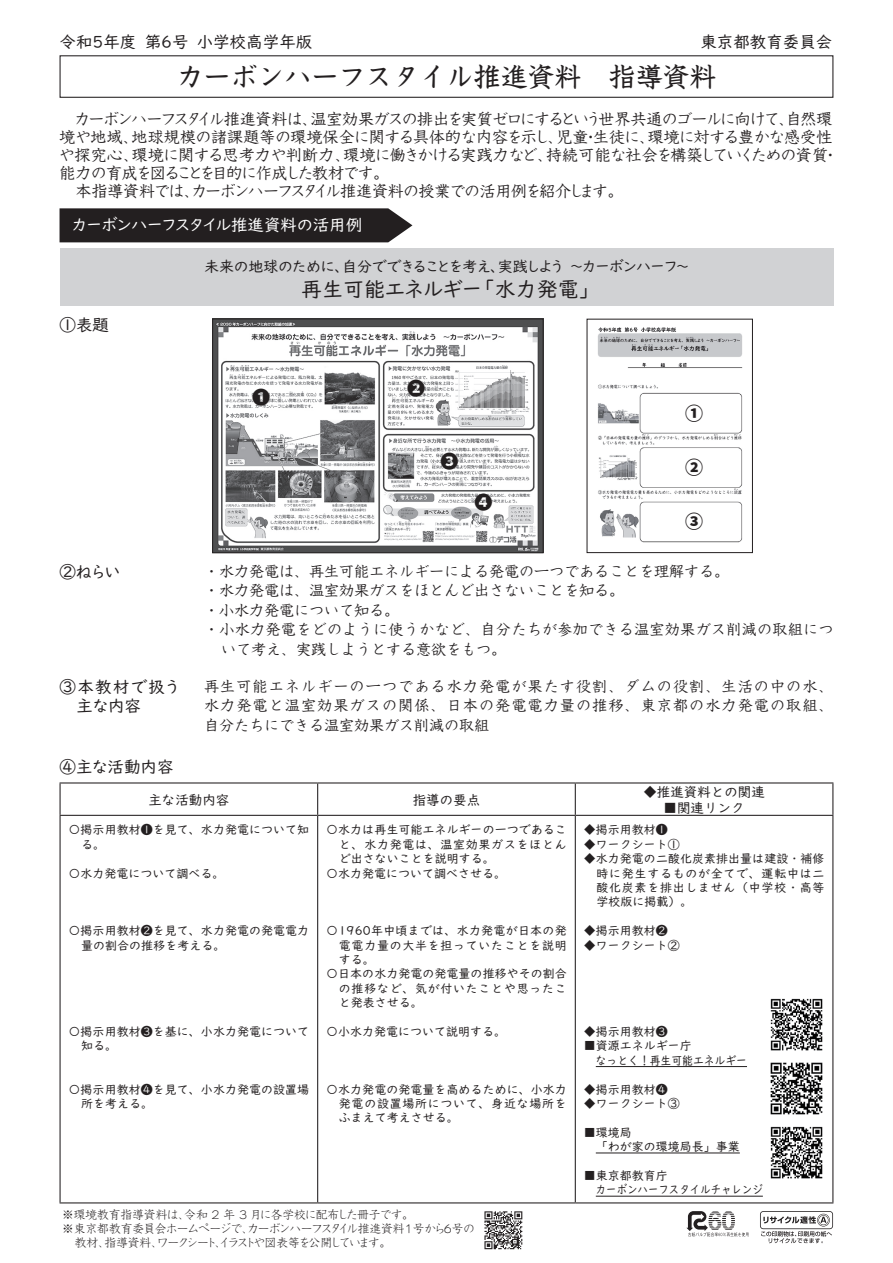
<style>
.page{position:relative;width:893px;height:1263px;background:#fff}
.page>*{position:absolute;margin:0;border:0;box-sizing:border-box;transform-origin:0 0}
.t1{font:500 27px "Kyoka ICA Pro";color:#231f20}
.t2{font:21px "UD Digi Kyokasho NK R";color:#231f20}
.t3{font:18px "Keifont";color:#231f20}
.t4{font:16.5px "UD Digi Kyokasho NK R";color:#231f20}
.t5{font:16.5px "UD Digi Kyokasho NK R";color:#fff}
.t6{font:16.5px/19.8px "UD Digi Kyokasho NK R";letter-spacing:.085em;color:#231f20}
.t7{font:15.9px/18px "Kyoka ICA Pro";letter-spacing:-.055em;color:#231f20}
.t8{font:15px/19.5px "Kyoka ICA Pro";color:#231f20;text-align:justify}
.t9{font:15px "Kyoka ICA Pro";letter-spacing:.025em;color:#231f20}
.t10{font:15px "UD Digi Kyokasho NK R";color:#231f20}
.t11{font:13.5px "UD Digi Kyokasho NP R";color:#231f20}
.t12{font:12px/14.4px "UD Digi Kyokasho NP R";letter-spacing:.005em;color:#231f20}
.t13{font:12px "UD Digi Kyokasho NP R";letter-spacing:.06em;color:#231f20}
.t14{font:300 11.7px "Kyoka ICA Pro";letter-spacing:-.065em;color:#231f20}
.t15{font:300 11.7px "Kyoka ICA Pro";letter-spacing:-.12em;color:#231f20}
.t16{font:300 11.7px "Kyoka ICA Pro";color:#231f20}
</style>
<div class="page">
<div style="left:60px;top:55px;width:773px;height:43px;border:1px solid #231f20"></div>
<div style="left:60px;top:208px;width:352px;height:34px;background:#231f20"></div>
<div style="left:60px;top:249px;width:773px;height:57px;background:#d1d2d4"></div>
<svg style="left:760px;top:1211px;width:73px;height:32px"></svg>
<svg style="left:686px;top:1211px;width:62px;height:25px"></svg>
<svg style="left:484px;top:1211px;width:39px;height:39px"></svg>
<svg style="left:484px;top:1211px;width:38px;height:38px"></svg>
<img style="left:597px;top:327px;width:146px;height:216px">
<div style="left:587px;top:319px;width:166px;height:234px;border:1px solid #231f20"></div>
<img style="left:214px;top:321px;width:327px;height:230px">
<div style="left:212px;top:319px;width:331px;height:234px;border:1px solid #231f20"></div>
<hr style="left:60px;top:782px;width:258px;height:1px;background:#231f20">
<hr style="left:60px;top:783px;width:1px;height:32px;background:#231f20">
<hr style="left:318px;top:782px;width:257px;height:1px;background:#231f20">
<hr style="left:317px;top:783px;width:1px;height:32px;background:#231f20">
<hr style="left:575px;top:782px;width:258px;height:1px;background:#231f20">
<hr style="left:575px;top:783px;width:1px;height:32px;background:#231f20">
<hr style="left:832px;top:783px;width:1px;height:32px;background:#231f20">
<hr style="left:60px;top:815px;width:258px;height:1px;background:#231f20">
<hr style="left:60px;top:816px;width:1px;height:386px;background:#231f20">
<hr style="left:318px;top:815px;width:257px;height:1px;background:#231f20">
<hr style="left:317px;top:816px;width:1px;height:386px;background:#231f20">
<hr style="left:575px;top:815px;width:258px;height:1px;background:#231f20">
<hr style="left:575px;top:816px;width:1px;height:386px;background:#231f20">
<hr style="left:832px;top:816px;width:1px;height:386px;background:#231f20">
<hr style="left:60px;top:1202px;width:258px;height:1px;background:#231f20">
<hr style="left:318px;top:1202px;width:257px;height:1px;background:#231f20">
<hr style="left:575px;top:1202px;width:258px;height:1px;background:#231f20">
<hr style="left:596px;top:1066px;width:151px;height:1px;background:#231f20">
<hr style="left:596px;top:1153px;width:144px;height:1px;background:#231f20">
<hr style="left:596px;top:1196px;width:167px;height:1px;background:#231f20">
<img style="left:770px;top:998px;width:53px;height:53px">
<img style="left:770px;top:1126px;width:53px;height:53px">
<img style="left:770px;top:1062px;width:53px;height:53px">
<h3 class="t4" style="left:60px;top:33px;width:254px">令和５年度　第6号　小学校高学年版</h3>
<h3 class="t4" style="left:700px;top:33px;width:133px">東京都教育委員会</h3>
<h1 class="t1" style="left:176px;top:55px;width:542px">カーボンハーフスタイル推進資料　指導資料</h1>
<p class="t7" style="left:59px;top:108px;width:781px">　カーボンハーフスタイル推進資料は、温室効果ガスの排出を実質ゼロにするという世界共通のゴールに向けて、自然環境や地域、地球規模の諸課題等の環境保全に関する具体的な内容を示し、児童・生徒に、環境に対する豊かな感受性や探究心、環境に関する思考力や判断力、環境に働きかける実践力など、持続可能な社会を構築していくための資質・能力の育成を図ることを目的に作成した教材です。<br>　本指導資料では、カーボンハーフスタイル推進資料の授業での活用例を紹介します。</p>
<h3 class="t5" style="left:72px;top:216px;width:291px">カーボンハーフスタイル推進資料の活用例</h3>
<p class="t10" style="left:204px;top:257px;width:486px">未来の地球のために、自分でできることを考え、実践しよう　～カーボンハーフ～</p>
<h2 class="t2" style="left:301px;top:277px;width:292px">再生可能エネルギー「水力発電」</h2>
<h3 class="t4" style="left:60px;top:316px;width:51px">①表題</h3>
<h3 class="t4" style="left:60px;top:562px;width:62px">②ねらい</h3>
<h3 class="t6" style="left:77px;top:677px;width:104px;text-indent:-17px">③本教材で扱う主な内容</h3>
<h3 class="t3" style="left:252px;top:383px;width:19px">❶</h3>
<h3 class="t3" style="left:407px;top:374px;width:19px">❷</h3>
<h3 class="t3" style="left:440px;top:447px;width:19px">❸</h3>
<h3 class="t3" style="left:474px;top:488px;width:19px">❹</h3>
<h3 class="t3" style="left:685px;top:399px;width:19px">①</h3>
<h3 class="t3" style="left:685px;top:453px;width:19px">②</h3>
<h3 class="t3" style="left:685px;top:507px;width:19px">③</h3>
<p class="t8" style="left:204px;top:559px;width:526px">・水力発電は、再生可能エネルギーによる発電の一つであることを理解する。</p>
<p class="t8" style="left:204px;top:579px;width:421px">・水力発電は、温室効果ガスをほとんど出さないことを知る。</p>
<p class="t8" style="left:204px;top:598px;width:196px">・小水力発電について知る。</p>
<p class="t9" style="left:204px;top:618px;width:631px">・小水力発電をどのように使うかなど、自分たちが参加できる温室効果ガス削減の取組につ</p>
<p class="t8" style="left:221px;top:637px;width:287px">いて考え、実践しようとする意欲をもつ。</p>
<p class="t8" style="left:204px;top:674px;width:631px">再生可能エネルギーの一つである水力発電が果たす役割、ダムの役割、生活の中の水、水力発電と温室効果ガスの関係、日本の発電電力量の推移、東京都の水力発電の取組、自分たちにできる温室効果ガス削減の取組</p>
<h3 class="t4" style="left:60px;top:758px;width:116px">④主な活動内容</h3>
<p class="t11" style="left:148px;top:792px;width:82px">主な活動内容</p>
<p class="t11" style="left:413px;top:792px;width:69px">指導の要点</p>
<p class="t12" style="left:81px;top:823px;width:229px;text-indent:-13px">〇掲示用教材❶を見て、水力発電について知る。</p>
<p class="t12" style="left:69px;top:866px;width:158px">〇水力発電について調べる。</p>
<p class="t12" style="left:81px;top:923px;width:229px;text-indent:-13px">〇掲示用教材❷を見て、水力発電の発電電力量の割合の推移を考える。</p>
<p class="t12" style="left:81px;top:1024px;width:229px;text-indent:-13px">〇掲示用教材❸を基に、小水力発電について知る。</p>
<p class="t12" style="left:81px;top:1082px;width:229px;text-indent:-13px">〇掲示用教材❹を見て、小水力発電の設置場所を考える。</p>
<p class="t12" style="left:326px;top:823px;width:242px">〇水力は再生可能エネルギーの一つであるこ</p>
<p class="t13" style="left:339px;top:837px;width:229px">と、水力発電は、温室効果ガスをほとん</p>
<p class="t12" style="left:339px;top:851px;width:158px">ど出さないことを説明する。</p>
<p class="t12" style="left:326px;top:866px;width:181px">〇水力発電について調べさせる。</p>
<p class="t12" style="left:326px;top:923px;width:242px">〇1960年中頃までは、水力発電が日本の発</p>
<p class="t13" style="left:339px;top:938px;width:229px">電電力量の大半を担っていたことを説明</p>
<p class="t12" style="left:339px;top:952px;width:37px">する。</p>
<p class="t12" style="left:326px;top:967px;width:242px">〇日本の水力発電の発電量の推移やその割合</p>
<p class="t13" style="left:339px;top:981px;width:229px">の推移など、気が付いたことや思ったこ</p>
<p class="t12" style="left:339px;top:995px;width:86px">と発表させる。</p>
<p class="t12" style="left:326px;top:1024px;width:181px">〇小水力発電について説明する。</p>
<p class="t12" style="left:339px;top:1082px;width:229px;text-align:justify;text-indent:-13px">〇水力発電の発電量を高めるために、小水力発電の設置場所について、身近な場所をふまえて考えさせる。</p>
<p class="t16" style="left:62px;top:1205px;width:353px">※環境教育指導資料は、令和 2 年 3 月に各学校に配布した冊子です。</p>
<p class="t14" style="left:62px;top:1219px;width:414px">※東京都教育委員会ホームページで、カーボンハーフスタイル推進資料１号から6号の</p>
<p class="t15" style="left:75px;top:1233px;width:318px">教材、指導資料、ワークシート、イラストや図表等を公開しています。</p>
<p class="t11" style="left:643px;top:784px;width:123px">◆推進資料との関連</p>
<p class="t11" style="left:664px;top:800px;width:82px">■関連リンク</p>
<p class="t12" style="left:584px;top:823px;width:85px">◆掲示用教材❶</p>
<p class="t12" style="left:584px;top:837px;width:97px">◆ワークシート①</p>
<p class="t12" style="left:597px;top:851px;width:229px;text-align:justify;text-indent:-13px">◆水力発電の二酸化炭素排出量は建設・補修時に発生するものが全てで、運転中は二酸化炭素を排出しません（中学校・高等学校版に掲載）。</p>
<p class="t12" style="left:584px;top:923px;width:85px">◆掲示用教材❷</p>
<p class="t12" style="left:584px;top:938px;width:97px">◆ワークシート②</p>
<p class="t12" style="left:584px;top:1024px;width:85px">◆掲示用教材❸</p>
<p class="t12" style="left:596px;top:1039px;width:153px;text-indent:-12px">■資源エネルギー庁<br>なっとく！再生可能エネルギー</p>
<p class="t12" style="left:584px;top:1082px;width:85px">◆掲示用教材❹</p>
<p class="t12" style="left:584px;top:1096px;width:97px">◆ワークシート③</p>
<p class="t12" style="left:596px;top:1125px;width:145px;text-indent:-12px">■環境局<br>「わが家の環境局長」事業</p>
<p class="t12" style="left:596px;top:1168px;width:169px;text-indent:-12px">■東京都教育庁<br>カーボンハーフスタイルチャレンジ</p>
</div>
